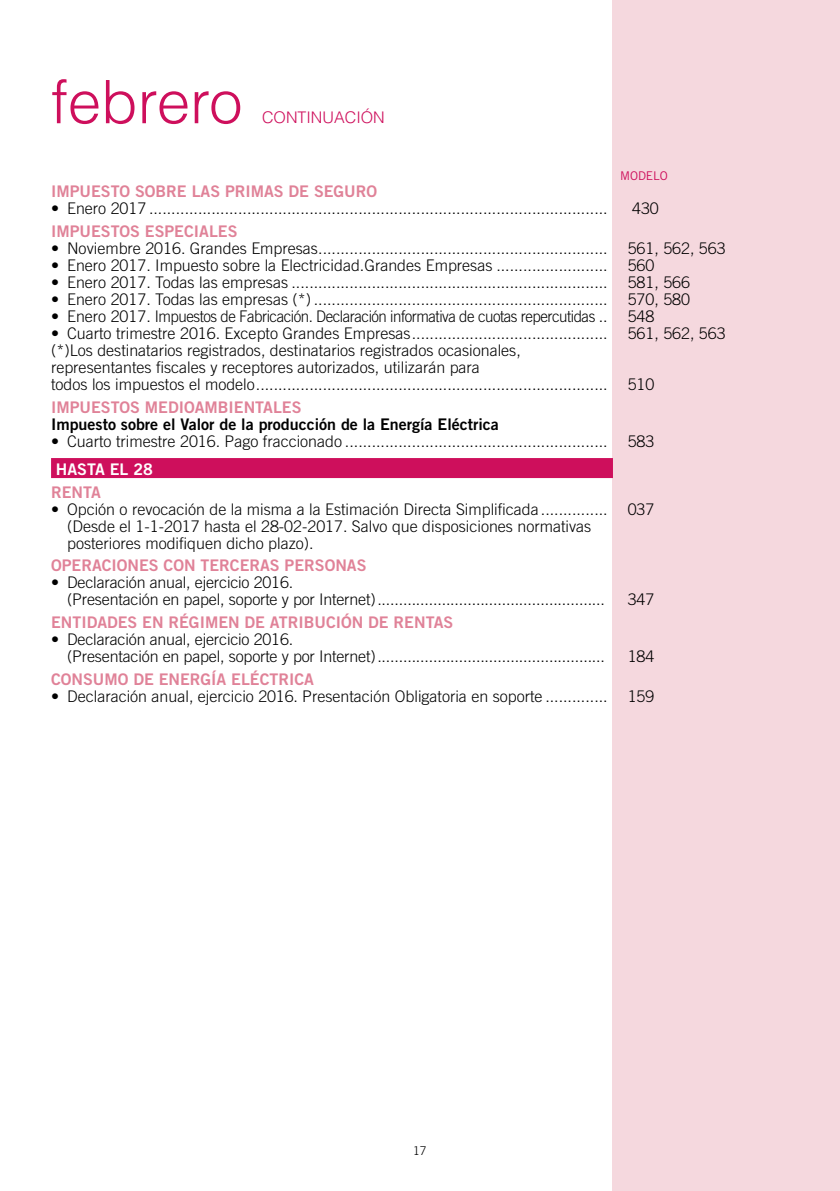
<style>
.page{position:relative;width:840px;height:1191px;background:#fff}
.page>*{position:absolute;margin:0;border:0;box-sizing:border-box;transform-origin:0 0}
.t1{font:300 60px "Helvetica";color:#ce0f5c}
.t2{font:300 16px/17px "Trade Gothic";color:#000}
.t3{font:16px "Trade Gothic Bold Two";color:#e08298}
.t4{font:300 16px "Trade Gothic";letter-spacing:-.03em;color:#000}
.t5{font:16px "Trade Gothic Bold Two";color:#000}
.t6{font:300 16px "Helvetica";color:#ce0f5c}
.t7{font:16px "Trade Gothic Bold Two";color:#fff}
.t8{font:12px "Trade Gothic";letter-spacing:-.01em;color:#ce0f5c}
.t9{font:300 12px "Trade Gothic";color:#000}
</style>
<div class="page">
<div style="left:612px;top:0;width:227px;height:1191px;background:#f5d8de"></div>
<div style="left:51px;top:458px;width:561px;height:20px;background:#ce0f5c"></div>
<h1 class="t1" style="left:51px;top:64px;width:193px">febrero</h1>
<p class="t6" style="left:262px;top:108px;width:124px">CONTINUACIÓN</p>
<p class="t8" style="left:620px;top:168px;width:49px">MODELO</p>
<p class="t3" style="left:51px;top:182px;width:327px">IMPUESTO SOBRE LAS PRIMAS DE SEGURO</p>
<p class="t2" style="left:51px;top:200px;width:557px">• Enero 2017 .......................................................................................................</p>
<p class="t2" style="left:631px;top:200px;width:28px">430</p>
<p class="t3" style="left:51px;top:221px;width:188px">IMPUESTOS ESPECIALES</p>
<p class="t2" style="left:51px;top:239px;width:557px">• Noviembre 2016. Grandes Empresas .................................................................</p>
<p class="t2" style="left:627px;top:239px;width:99px">561, 562, 563</p>
<p class="t2" style="left:51px;top:256px;width:557px">• Enero 2017. Impuesto sobre la Electricidad.Grandes Empresas .........................</p>
<p class="t2" style="left:627px;top:256px;width:28px">560</p>
<p class="t2" style="left:51px;top:273px;width:558px">• Enero 2017. Todas las empresas .......................................................................</p>
<p class="t2" style="left:627px;top:273px;width:64px">581, 566</p>
<p class="t2" style="left:51px;top:290px;width:558px">• Enero 2017. Todas las empresas (*) ..................................................................</p>
<p class="t2" style="left:627px;top:290px;width:64px">570, 580</p>
<p class="t4" style="left:51px;top:307px;width:558px">• Enero 2017. Impuestos de Fabricación. Declaración informativa de cuotas repercutidas ..</p>
<p class="t2" style="left:627px;top:307px;width:28px">548</p>
<p class="t2" style="left:51px;top:324px;width:557px">• Cuarto trimestre 2016. Excepto Grandes Empresas ............................................</p>
<p class="t2" style="left:627px;top:324px;width:99px">561, 562, 563</p>
<p class="t2" style="left:51px;top:341px;width:557px">(*)Los destinatarios registrados, destinatarios registrados ocasionales, representantes fiscales y receptores autorizados, utilizarán para<br>todos los impuestos el modelo ...............................................................................</p>
<p class="t2" style="left:627px;top:375px;width:28px">510</p>
<p class="t3" style="left:51px;top:397px;width:252px">IMPUESTOS MEDIOAMBIENTALES</p>
<p class="t5" style="left:51px;top:414px;width:449px">Impuesto sobre el Valor de la producción de la Energía Eléctrica</p>
<p class="t2" style="left:51px;top:432px;width:557px">• Cuarto trimestre 2016. Pago fraccionado ...........................................................</p>
<p class="t2" style="left:627px;top:432px;width:28px">583</p>
<p class="t7" style="left:56px;top:459px;width:98px">HASTA EL 28</p>
<p class="t3" style="left:51px;top:482px;width:51px">RENTA</p>
<p class="t2" style="left:51px;top:500px;width:557px">• Opción o revocación de la misma a la Estimación Directa Simplificada ...............</p>
<p class="t2" style="left:627px;top:500px;width:28px">037</p>
<p class="t2" style="left:67px;top:517px;width:525px">(Desde el 1-1-2017 hasta el 28-02-2017. Salvo que disposiciones normativas posteriores modifiquen dicho plazo).</p>
<p class="t3" style="left:51px;top:556px;width:317px">OPERACIONES CON TERCERAS PERSONAS</p>
<p class="t2" style="left:67px;top:574px;width:539px;text-indent:-16px">• Declaración anual, ejercicio 2016.<br>(Presentación en papel, soporte y por Internet) .....................................................</p>
<p class="t2" style="left:627px;top:591px;width:28px">347</p>
<p class="t3" style="left:51px;top:612px;width:403px">ENTIDADES EN RÉGIMEN DE ATRIBUCIÓN DE RENTAS</p>
<p class="t2" style="left:67px;top:630px;width:539px;text-indent:-16px">• Declaración anual, ejercicio 2016.<br>(Presentación en papel, soporte y por Internet) .....................................................</p>
<p class="t2" style="left:627px;top:647px;width:28px">184</p>
<p class="t3" style="left:51px;top:669px;width:264px">CONSUMO DE ENERGÍA ELÉCTRICA</p>
<p class="t2" style="left:51px;top:687px;width:557px">• Declaración anual, ejercicio 2016. Presentación Obligatoria en soporte ..............</p>
<p class="t2" style="left:627px;top:687px;width:28px">159</p>
<p class="t9" style="left:413px;top:1143px;width:15px">17</p>
</div>
